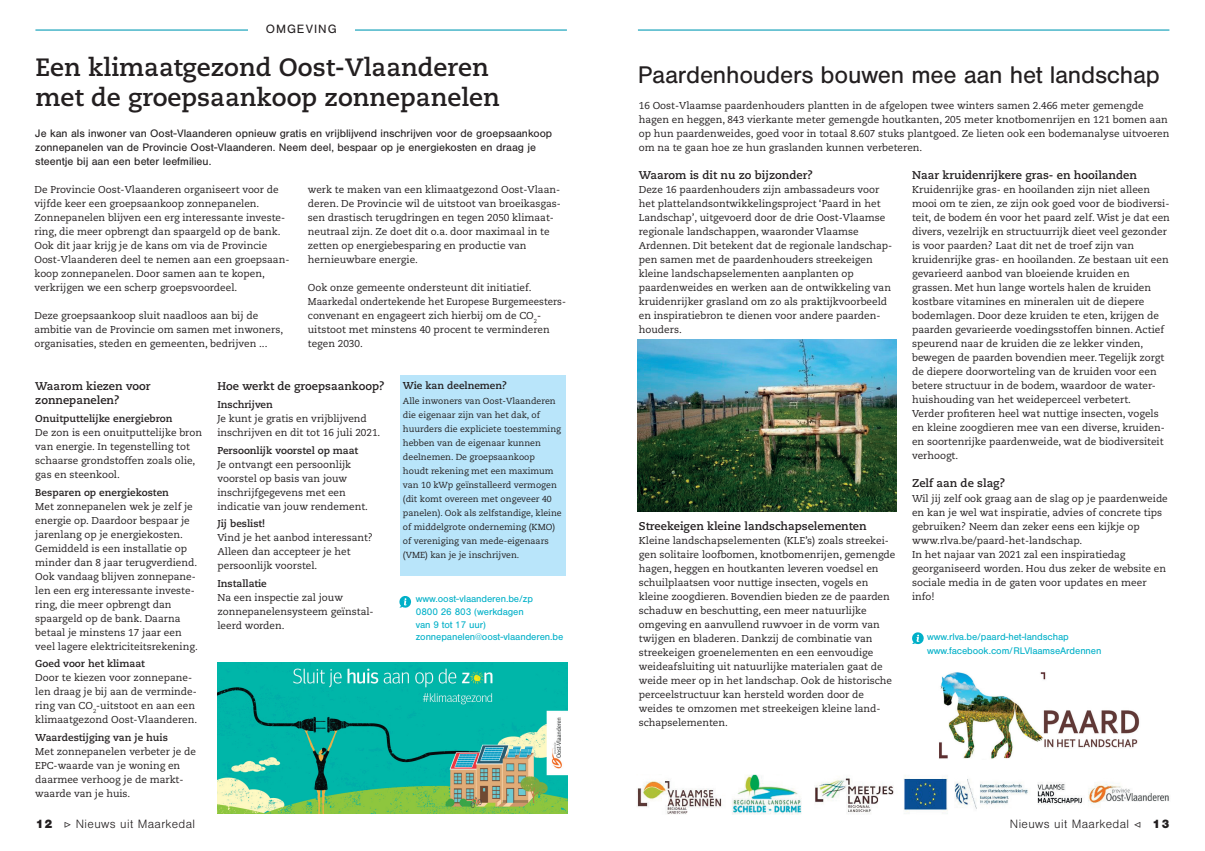
<style>
.page{position:relative;width:1205px;height:851px;background:#fff}
.page>*{position:absolute;margin:0;border:0;box-sizing:border-box;transform-origin:0 0}
.t1{font:700 25px/30px "Caecilia LT Std";color:#231f20}
.t2{font:25px "Nimbus San";letter-spacing:-.01em;color:#231f20}
.t3{font:300 12.5px "Nimbus San";letter-spacing:.03em;color:#231f20}
.t4{font:12.5px "Nimbus San";letter-spacing:.08em;color:#231f20}
.t5{font:11.25px/13.8px "Nimbus San";color:#231f20}
.t6{font:700 11.25px/14px "Caecilia LT Std";color:#231f20}
.t7{font:10px/14px "Caecilia LT Std";color:#231f20}
.t8{font:700 10px "Caecilia LT Std";color:#231f20}
.t9{font:10px/12.5px "Nimbus San";letter-spacing:-.01em;color:#00b0c8}
.t10{font:8.75px/14px "Caecilia LT Std";color:#231f20}
.s1{font-weight:900}
.s2{font-family:"Minion Pro";font-weight:500}
</style>
<div class="page">
<hr style="left:35px;top:29px;width:532px;height:2px;background:#22a6be">
<hr style="left:638px;top:29px;width:531px;height:2px;background:#22a6be">
<div style="left:248px;top:25px;width:106px;height:19px;background:#fff"></div>
<div style="left:400px;top:375px;width:166px;height:201px;background:#b9e5fa"></div>
<img style="left:217px;top:662px;width:350px;height:150px">
<svg style="left:399px;top:596px;width:12px;height:11px"></svg>
<img style="left:638px;top:339px;width:258px;height:172px">
<img style="left:637px;top:774px;width:532px;height:41px">
<img style="left:939px;top:672px;width:201px;height:87px">
<svg style="left:912px;top:632px;width:12px;height:12px"></svg>
<p class="t4" style="left:266px;top:22px;width:73px">OMGEVING</p>
<h1 class="t1" style="left:35px;top:53px;width:466px">Een klimaatgezond Oost-Vlaanderen met de groepsaankoop zonnepanelen</h1>
<p class="t5" style="left:35px;top:127px;width:518px">Je kan als inwoner van Oost-Vlaanderen opnieuw gratis en vrijblijvend inschrijven voor de groepsaankoop zonnepanelen van de Provincie Oost-Vlaanderen. Neem deel, bespaar op je energiekosten en draag je steentje bij aan een beter leefmilieu.</p>
<p class="t7" style="left:34px;top:183px;width:256px">De Provincie Oost-Vlaanderen organiseert voor de vijfde keer een groepsaankoop zonnepanelen.<br>Zonnepanelen blijven een erg interessante investe&shy;ring, die meer opbrengt dan spaargeld op de bank.<br>Ook dit jaar krijg je de kans om via de Provincie Oost-Vlaanderen deel te nemen aan een groepsaan&shy;koop zonnepanelen. Door samen aan te kopen, verkrijgen we een scherp groepsvoordeel.</p>
<p class="t7" style="left:34px;top:309px;width:250px">Deze groepsaankoop sluit naadloos aan bij de ambitie van de Provincie om samen met inwoners, organisaties, steden en gemeenten, bedrijven ...</p>
<p class="t7" style="left:308px;top:183px;width:255px">werk te maken van een klimaatgezond Oost-Vlaan&shy;deren. De Provincie wil de uitstoot van broeikasgas&shy;sen drastisch terugdringen en tegen 2050 klimaat&shy;neutraal zijn. Ze doet dit o.a. door maximaal in te zetten op energiebesparing en productie van hernieuwbare energie.</p>
<p class="t7" style="left:308px;top:281px;width:260px">Ook onze gemeente ondersteunt dit initiatief.<br>Maarkedal ondertekende het Europese Burgemeesters&shy;convenant en engageert zich hierbij om de CO<sub>2</sub>- uitstoot met minstens 40 procent te verminderen tegen 2030.</p>
<p class="t6" style="left:35px;top:379px;width:117px">Waarom kiezen voor zonnepanelen?</p>
<p class="t8" style="left:35px;top:412px;width:139px">Onuitputtelijke energiebron</p>
<p class="t7" style="left:35px;top:425px;width:168px">De zon is een onuitputtelijke bron van energie. In tegenstelling tot schaarse grondstoffen zoals olie, gas en steenkool.</p>
<p class="t8" style="left:35px;top:486px;width:135px">Besparen op energiekosten</p>
<p class="t7" style="left:35px;top:499px;width:164px">Met zonnepanelen wek je zelf je energie op. Daardoor bespaar je jarenlang op je energiekosten.<br>Gemiddeld is een installatie op minder dan 8 jaar terugverdiend.<br>Ook vandaag blijven zonnepane&shy;len een erg interessante investe&shy;ring, die meer opbrengt dan spaargeld op de bank. Daarna betaal je minstens 17 jaar een veel lagere elektriciteitsrekening.</p>
<p class="t8" style="left:35px;top:657px;width:111px">Goed voor het klimaat</p>
<p class="t7" style="left:35px;top:671px;width:163px">Door te kiezen voor zonnepane&shy;len draag je bij aan de verminde&shy;ring van CO<sub>2</sub>-uitstoot en aan een klimaatgezond Oost-Vlaanderen.</p>
<p class="t8" style="left:35px;top:731px;width:134px">Waardestijging van je huis</p>
<p class="t7" style="left:35px;top:744px;width:162px">Met zonnepanelen verbeter je de<br>EPC-waarde van je woning en daarmee verhoog je de markt&shy;waarde van je huis.</p>
<p class="t6" style="left:217px;top:379px;width:169px">Hoe werkt de groepsaankoop?</p>
<p class="t8" style="left:217px;top:398px;width:57px">Inschrijven</p>
<p class="t7" style="left:217px;top:411px;width:164px">Je kunt je gratis en vrijblijvend inschrijven en dit tot 16 juli 2021.</p>
<p class="t8" style="left:217px;top:444px;width:142px">Persoonlijk voorstel op maat</p>
<p class="t7" style="left:217px;top:457px;width:152px">Je ontvangt een persoonlijk voorstel op basis van jouw inschrijfgegevens met een indicatie van jouw rendement.</p>
<p class="t8" style="left:217px;top:517px;width:49px">Jij beslist!</p>
<p class="t7" style="left:217px;top:531px;width:157px">Vind je het aanbod interessant?<br>Alleen dan accepteer je het persoonlijk voorstel.</p>
<p class="t8" style="left:217px;top:577px;width:51px">Installatie</p>
<p class="t7" style="left:217px;top:590px;width:158px">Na een inspectie zal jouw zonnepanelensysteem geïnstal&shy;leerd worden.</p>
<p class="t9" style="left:416px;top:593px;width:149px">www.oost-vlaanderen.be/zp<br>0800 26 803 (werkdagen<br>van 9 tot 17 uur) zonnepanelen@oost-vlaanderen.be</p>
<p class="t8" style="left:403px;top:380px;width:105px">Wie kan deelnemen?</p>
<p class="t10" style="left:403px;top:393px;width:160px">Alle inwoners van Oost-Vlaanderen die eigenaar zijn van het dak, of huurders die expliciete toestemming hebben van de eigenaar kunnen deelnemen. De groepsaankoop houdt rekening met een maximum van 10 kWp geïnstalleerd vermogen (dit komt overeen met ongeveer 40 panelen). Ook als zelfstandige, kleine of middelgrote onderneming (KMO) of vereniging van mede-eigenaars (VME) kan je je inschrijven.</p>
<h1 class="t2" style="left:638px;top:61px;width:523px">Paardenhouders bouwen mee aan het landschap</h1>
<p class="t7" style="left:639px;top:99px;width:532px">16 Oost-Vlaamse paardenhouders plantten in de afgelopen twee winters samen 2.466 meter gemengde hagen en heggen, 843 vierkante meter gemengde houtkanten, 205 meter knotbomenrijen en 121 bomen aan op hun paardenweides, goed voor in totaal 8.607 stuks plantgoed. Ze lieten ook een bodemanalyse uitvoeren om na te gaan hoe ze hun graslanden kunnen verbeteren.</p>
<p class="t6" style="left:639px;top:168px;width:176px">Waarom is dit nu zo bijzonder?</p>
<p class="t7" style="left:639px;top:183px;width:255px">Deze 16 paardenhouders zijn ambassadeurs voor het plattelandsontwikkelingsproject ‘Paard in het Landschap’, uitgevoerd door de drie Oost-Vlaamse regionale landschappen, waaronder Vlaamse Ardennen. Dit betekent dat de regionale landschap&shy;pen samen met de paardenhouders streekeigen kleine landschapselementen aanplanten op paardenweides en werken aan de ontwikkeling van kruidenrijker grasland om zo als praktijkvoorbeeld en inspiratiebron te dienen voor andere paarden&shy;houders.</p>
<p class="t6" style="left:912px;top:168px;width:226px">Naar kruidenrijkere gras- en hooilanden</p>
<p class="t7" style="left:912px;top:183px;width:259px">Kruidenrijke gras- en hooilanden zijn niet alleen mooi om te zien, ze zijn ook goed voor de biodiversi&shy;teit, de bodem én voor het paard zelf. Wist je dat een divers, vezelrijk en structuurrijk dieet veel gezonder is voor paarden? Laat dit net de troef zijn van kruidenrijke gras- en hooilanden. Ze bestaan uit een gevarieerd aanbod van bloeiende kruiden en grassen. Met hun lange wortels halen de kruiden kostbare vitamines en mineralen uit de diepere bodemlagen. Door deze kruiden te eten, krijgen de paarden gevarieerde voedingsstoffen binnen. Actief speurend naar de kruiden die ze lekker vinden, bewegen de paarden bovendien meer. Tegelijk zorgt de diepere doorworteling van de kruiden voor een betere structuur in de bodem, waardoor de water&shy;huishouding van het weideperceel verbetert.<br>Verder profiteren heel wat nuttige insecten, vogels en kleine zoogdieren mee van een diverse, kruiden&shy;en soortenrijke paardenweide, wat de biodiversiteit verhoogt.</p>
<p class="t6" style="left:912px;top:476px;width:95px">Zelf aan de slag?</p>
<p class="t7" style="left:912px;top:491px;width:257px">Wil jij zelf ook graag aan de slag op je paardenweide en kan je wel wat inspiratie, advies of concrete tips gebruiken? Neem dan zeker eens een kijkje op www.rlva.be/paard-het-landschap.<br>In het najaar van 2021 zal een inspiratiedag georganiseerd worden. Hou dus zeker de website en sociale media in de gaten voor updates en meer info!</p>
<p class="t6" style="left:639px;top:518px;width:229px">Streekeigen kleine landschapselementen</p>
<p class="t7" style="left:639px;top:533px;width:258px">Kleine landschapselementen (KLE’s) zoals streekei&shy;gen solitaire loofbomen, knotbomenrijen, gemengde hagen, heggen en houtkanten leveren voedsel en schuilplaatsen voor nuttige insecten, vogels en kleine zoogdieren. Bovendien bieden ze de paarden schaduw en beschutting, een meer natuurlijke omgeving en aanvullend ruwvoer in de vorm van twijgen en bladeren. Dankzij de combinatie van streekeigen groenelementen en een eenvoudige weideafsluiting uit natuurlijke materialen gaat de weide meer op in het landschap. Ook de historische perceelstructuur kan hersteld worden door de weides te omzomen met streekeigen kleine land&shy;schapselementen.</p>
<p class="t9" style="left:927px;top:630px;width:176px;line-height:14px">www.rlva.be/paard-het-landschap www.facebook.com/RLVlaamseArdennen</p>
<p class="t3" style="left:35px;top:817px;width:161px"><span class="s1">12</span> <span class="s2">▷</span> Nieuws uit Maarkedal</p>
<p class="t3" style="left:1010px;top:817px;width:161px">Nieuws uit Maarkedal <span class="s2">◁</span> <span class="s1">13</span></p>
</div>
